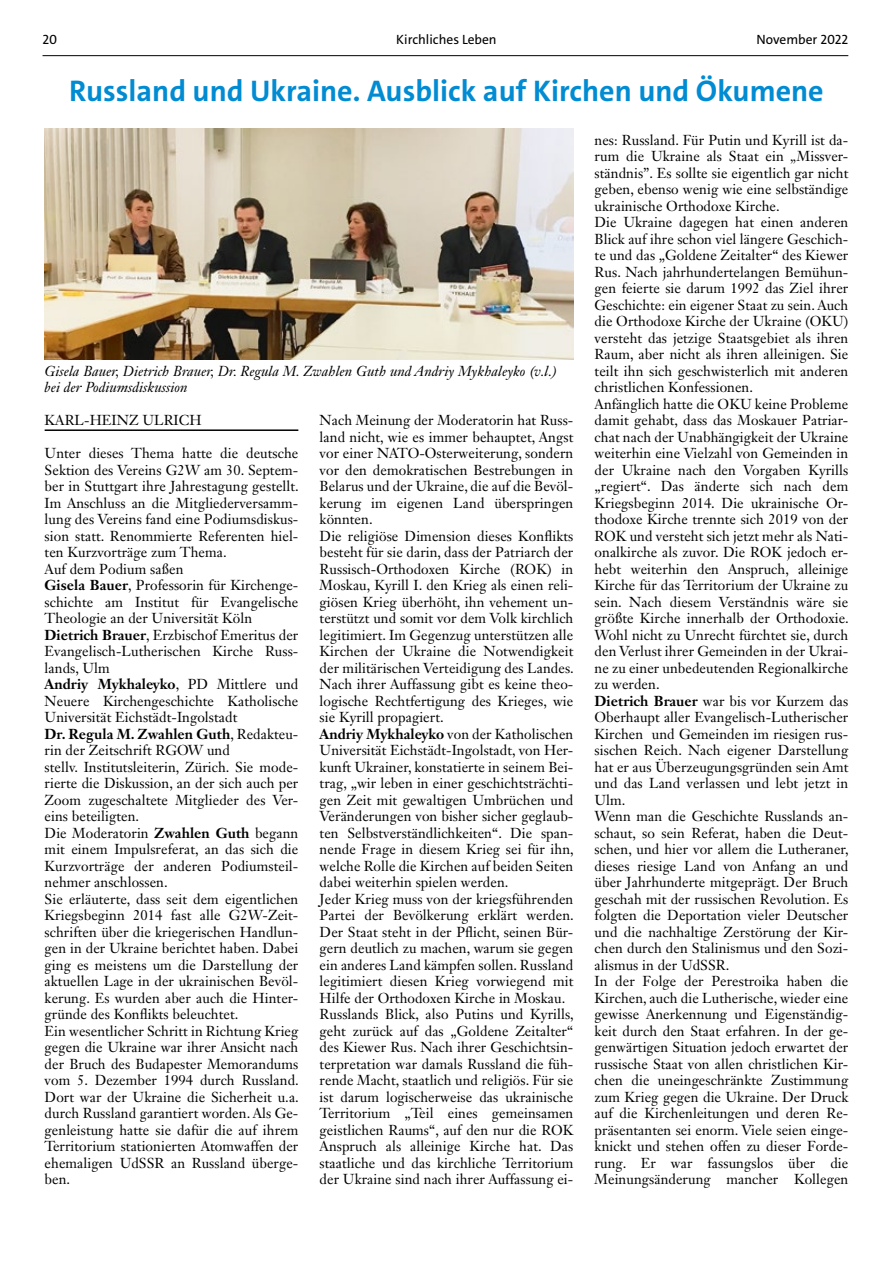
<style>
.page{position:relative;width:893px;height:1263px;background:#fff}
.page>*{position:absolute;margin:0;border:0;box-sizing:border-box;transform-origin:0 0}
.t1{font:700 30px "The Sans";color:#008bd2}
.t2{font:14.25px/16.5px "Janson Text LT Std";letter-spacing:.005em;color:#000}
.t3{font:italic 14.25px/16.5px "Janson Text LT Std";letter-spacing:.005em;color:#000}
.t4{font:13.5px "The Sans";color:#000}
.s1{font-weight:700}
.s2{font-style:italic}
</style>
<div class="page">
<hr style="left:43px;top:55px;width:805px;height:1px;background:#000">
<hr style="left:45px;top:429px;width:253px;height:2px;background:#000">
<img style="left:45px;top:128px;width:528px;height:231px">
<p class="t4" style="left:43px;top:31px;width:16px">20</p>
<p class="t4" style="left:396px;top:31px;width:102px">Kirchliches Leben</p>
<p class="t4" style="left:757px;top:31px;width:93px">November 2022</p>
<h1 class="t1" style="left:69px;top:71px;width:756px">Russland und Ukraine. Ausblick auf Kirchen und Ökumene</h1>
<p class="t3" style="left:45px;top:363px;width:514px">Gisela Bauer, Dietrich Brauer, Dr. Regula M. Zwahlen Guth und Andriy Mykhaleyko (v.l.) bei der Podiumsdiskussion</p>
<p class="t2" style="left:45px;top:412px;width:159px">KARL-HEINZ ULRICH</p>
<p class="t2" style="left:45px;top:445px;width:256px">Unter dieses Thema hatte die deutsche Sektion des Vereins G2W am 30. Septem&shy;ber in Stuttgart ihre Jahrestagung gestellt.<br>Im Anschluss an die Mitgliederversamm&shy;lung des Vereins fand eine Podiumsdiskus&shy;sion statt. Renommierte Referenten hiel&shy;ten Kurzvorträge zum Thema.<br>Auf dem Podium saßen<br><span class="s1">Gisela Bauer</span>, Professorin für Kirchenge&shy;schichte am Institut für Evangelische Theologie an der Universität Köln <span class="s1">Dietrich Brauer</span>, Erzbischof Emeritus der Evangelisch-Lutherischen Kirche Russ&shy;lands, Ulm<br><span class="s1">Andriy Mykhaleyko</span>, PD Mittlere und Neuere Kirchengeschichte Katholische Universität Eichstädt-Ingolstadt<br><span class="s1">Dr. Regula M. Zwahlen Guth</span>, Redakteu&shy;rin der Zeitschrift RGOW und<br>stellv. Institutsleiterin, Zürich. Sie mode&shy;rierte die Diskussion, an der sich auch per Zoom zugeschaltete Mitglieder des Ver&shy;eins beteiligten.<br>Die Moderatorin <span class="s1">Zwahlen Guth</span> begann mit einem Impulsreferat, an das sich die Kurzvorträge der anderen Podiumsteil&shy;nehmer anschlossen.<br>Sie erläuterte, dass seit dem eigentlichen Kriegsbeginn 2014 fast alle G2W-Zeit&shy;schriften über die kriegerischen Handlun&shy;gen in der Ukraine berichtet haben. Dabei ging es meistens um die Darstellung der aktuellen Lage in der ukrainischen Bevöl&shy;kerung. Es wurden aber auch die Hinter&shy;gründe des Konflikts beleuchtet.<br>Ein wesentlicher Schritt in Richtung Krieg gegen die Ukraine war ihrer Ansicht nach der Bruch des Budapester Memorandums vom 5. Dezember 1994 durch Russland.<br>Dort war der Ukraine die Sicherheit u.a. durch Russland garantiert worden. Als Ge&shy;genleistung hatte sie dafür die auf ihrem Territorium stationierten Atomwaffen der ehemaligen UdSSR an Russland überge&shy;ben.</p>
<p class="t2" style="left:320px;top:412px;width:256px">Nach Meinung der Moderatorin hat Russ&shy;land nicht, wie es immer behauptet, Angst vor einer NATO-Osterweiterung, sondern vor den demokratischen Bestrebungen in Belarus und der Ukraine, die auf die Bevöl&shy;kerung im eigenen Land überspringen könnten.<br>Die religiöse Dimension dieses Konflikts besteht für sie darin, dass der Patriarch der Russisch-Orthodoxen Kirche (ROK) in Moskau, Kyrill I. den Krieg als einen reli&shy;giösen Krieg überhöht, ihn vehement un&shy;terstützt und somit vor dem Volk kirchlich legitimiert. Im Gegenzug unterstützen alle Kirchen der Ukraine die Notwendigkeit der militärischen Verteidigung des Landes.<br>Nach ihrer Auffassung gibt es keine theo&shy;logische Rechtfertigung des Krieges, wie sie Kyrill propagiert.<br><span class="s1">Andriy Mykhaleyko</span> von der Katholischen Universität Eichstädt-Ingolstadt, von Her&shy;kunft Ukrainer, konstatierte in seinem Bei&shy;trag, „wir leben in einer geschichtsträchti&shy;gen Zeit mit gewaltigen Umbrüchen und Veränderungen von bisher sicher geglaub&shy;ten Selbstverständlichkeiten“. Die span&shy;nende Frage in diesem Krieg sei für ihn, welche Rolle die Kirchen auf beiden Seiten dabei weiterhin spielen werden.<br>Jeder Krieg muss von der kriegsführenden Partei der Bevölkerung erklärt werden.<br>Der Staat steht in der Pflicht, seinen Bür&shy;gern deutlich zu machen, warum sie gegen ein anderes Land kämpfen sollen. Russland legitimiert diesen Krieg vorwiegend mit Hilfe der Orthodoxen Kirche in Moskau.<br>Russlands Blick, also Putins und Kyrills, geht zurück auf das „Goldene Zeitalter“ des Kiewer Rus. Nach ihrer Geschichtsin&shy;terpretation war damals Russland die füh&shy;rende Macht, staatlich und religiös. Für sie ist darum logischerweise das ukrainische Territorium „Teil eines gemeinsamen geistlichen Raums“, auf den nur die ROK Anspruch als alleinige Kirche hat. Das staatliche und das kirchliche Territorium der Ukraine sind nach ihrer Auffassung ei-</p>
<p class="t2" style="left:595px;top:131px;width:256px">nes: Russland. Für Putin und Kyrill ist da&shy;rum die Ukraine als Staat ein <span class="s2">„</span>Missver&shy;ständnis”. Es sollte sie eigentlich gar nicht geben, ebenso wenig wie eine selbständige ukrainische Orthodoxe Kirche.<br>Die Ukraine dagegen hat einen anderen Blick auf ihre schon viel längere Geschich&shy;te und das „Goldene Zeitalter“ des Kiewer Rus. Nach jahrhundertelangen Bemühun&shy;gen feierte sie darum 1992 das Ziel ihrer Geschichte: ein eigener Staat zu sein. Auch die Orthodoxe Kirche der Ukraine (OKU) versteht das jetzige Staatsgebiet als ihren Raum, aber nicht als ihren alleinigen. Sie teilt ihn sich geschwisterlich mit anderen christlichen Konfessionen.<br>Anfänglich hatte die OKU keine Probleme damit gehabt, dass das Moskauer Patriar&shy;chat nach der Unabhängigkeit der Ukraine weiterhin eine Vielzahl von Gemeinden in der Ukraine nach den Vorgaben Kyrills „regiert“. Das änderte sich nach dem Kriegsbeginn 2014. Die ukrainische Or&shy;thodoxe Kirche trennte sich 2019 von der ROK und versteht sich jetzt mehr als Nati&shy;onalkirche als zuvor. Die ROK jedoch er&shy;hebt weiterhin den Anspruch, alleinige Kirche für das Territorium der Ukraine zu sein. Nach diesem Verständnis wäre sie größte Kirche innerhalb der Orthodoxie.<br>Wohl nicht zu Unrecht fürchtet sie, durch den Verlust ihrer Gemeinden in der Ukrai&shy;ne zu einer unbedeutenden Regionalkirche zu werden.<br><span class="s1">Dietrich Brauer</span> war bis vor Kurzem das Oberhaupt aller Evangelisch-Lutherischer Kirchen und Gemeinden im riesigen rus&shy;sischen Reich. Nach eigener Darstellung hat er aus Überzeugungsgründen sein Amt und das Land verlassen und lebt jetzt in Ulm.<br>Wenn man die Geschichte Russlands an&shy;schaut, so sein Referat, haben die Deut&shy;schen, und hier vor allem die Lutheraner, dieses riesige Land von Anfang an und über Jahrhunderte mitgeprägt. Der Bruch geschah mit der russischen Revolution. Es folgten die Deportation vieler Deutscher und die nachhaltige Zerstörung der Kir&shy;chen durch den Stalinismus und den Sozi&shy;alismus in der UdSSR.<br>In der Folge der Perestroika haben die Kirchen, auch die Lutherische, wieder eine gewisse Anerkennung und Eigenständig&shy;keit durch den Staat erfahren. In der ge&shy;genwärtigen Situation jedoch erwartet der russische Staat von allen christlichen Kir&shy;chen die uneingeschränkte Zustimmung zum Krieg gegen die Ukraine. Der Druck auf die Kirchenleitungen und deren Re&shy;präsentanten sei enorm. Viele seien einge&shy;knickt und stehen offen zu dieser Forde&shy;rung. Er war fassungslos über die Meinungsänderung mancher Kollegen</p>
</div>
